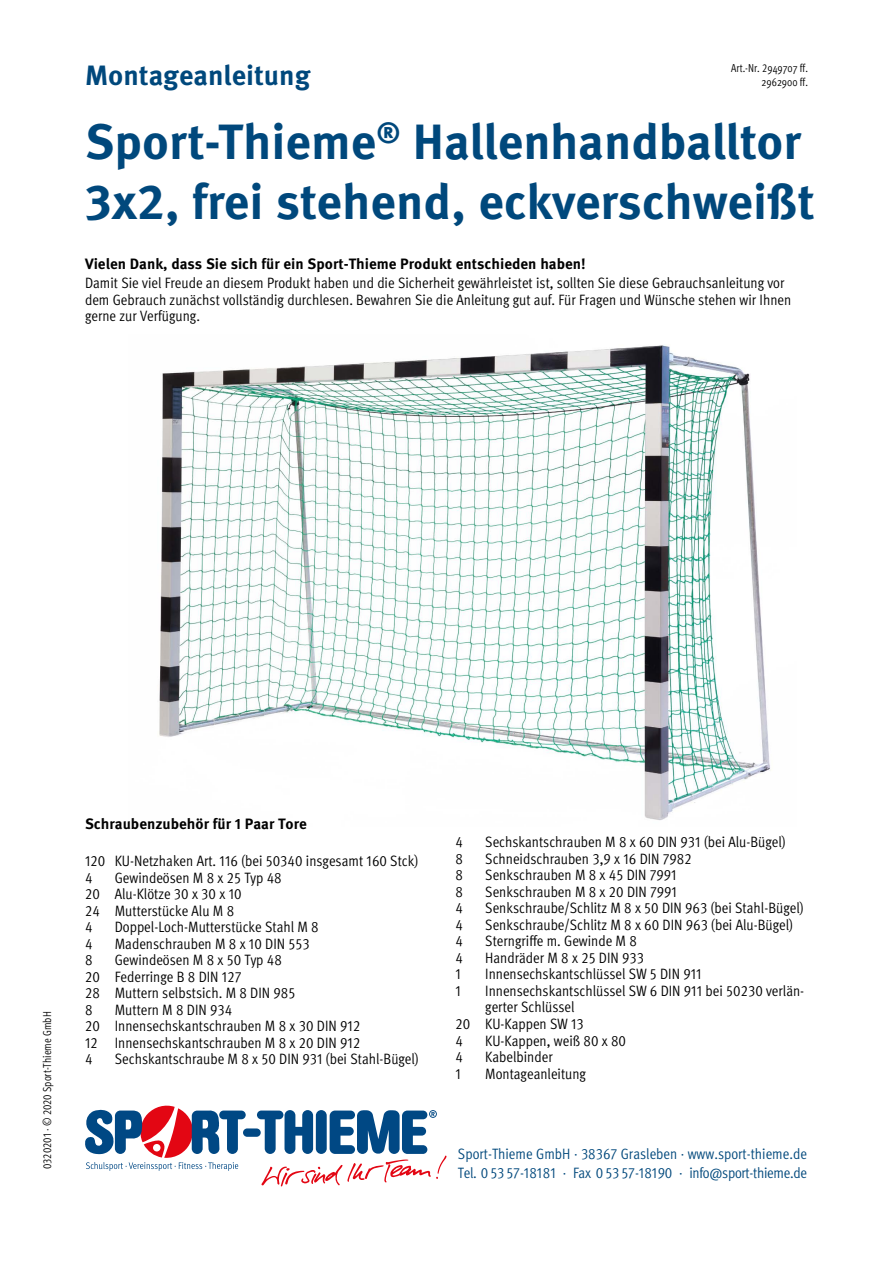
<style>
.page{position:relative;width:893px;height:1263px;background:#fff}
.page>*{position:absolute;margin:0;border:0;box-sizing:border-box;transform-origin:0 0}
.t1{font:700 49.5px/59.4px "Meta Pro";color:#00487c}
.t2{font:700 27.9px "Meta Pro";color:#00487c}
.t3{font:15px/16.5px "Meta Pro Cond Norm";color:#000}
.t4{font:15px/19.2px "Meta Pro Cond Norm";color:#00487c}
.t5{font:700 15px "Meta Pro";color:#000}
.t6{font:11.55px/13.2px "Meta Pro Cond Norm";color:#000;text-align:right;scale:.93 1}
</style>
<div class="page">
<div style="left:243px;top:1128px;width:18px;height:9px;background:#004884;border-radius:4px"></div>
<svg style="left:85px;top:1106px;width:161px;height:65px"></svg>
<svg style="left:257px;top:1110px;width:189px;height:76px"></svg>
<img style="left:159px;top:345px;width:611px;height:475px">
<h2 class="t2" style="left:85px;top:53px;width:227px">Montageanleitung</h2>
<p class="t6" style="left:731px;top:61px;width:84px">Art.-Nr. 2949707 ff.<br>2962900 ff.</p>
<h1 class="t1" style="left:85px;top:109px;width:731px">Sport-Thieme<sup>®</sup> Hallenhandballtor<br>3x2, frei stehend, eckverschweißt</h1>
<p class="t5" style="left:85px;top:252px;width:502px">Vielen Dank, dass Sie sich für ein Sport-Thieme Produkt entschieden haben!</p>
<p class="t3" style="left:85px;top:274px;width:708px">Damit Sie viel Freude an diesem Produkt haben und die Sicherheit gewährleistet ist, sollten Sie diese Gebrauchsanleitung vor dem Gebrauch zunächst vollständig durchlesen. Bewahren Sie die Anleitung gut auf. Für Fragen und Wünsche stehen wir Ihnen gerne zur Verfügung.</p>
<p class="t6" style="left:40px;top:1169px;width:171px;rotate:-90deg">0320201 · © 2020 Sport-Thieme GmbH</p>
<p class="t5" style="left:85px;top:812px;width:223px">Schraubenzubehör für 1 Paar Tore</p>
<p class="t3" style="left:85px;top:852px;width:335px">120 KU-Netzhaken Art. 116 (bei 50340 insgesamt 160 Stck)<br>4</p>
<p class="t3" style="left:85px;top:868px;width:198px;text-indent:30px">Gewindeösen M 8 x 25 Typ 48<br>20 Alu-Klötze 30 x 30 x 10<br>24 Mutterstücke Alu M 8<br>4</p>
<p class="t3" style="left:115px;top:918px;width:205px">Doppel-Loch-Mutterstücke Stahl M 8</p>
<p class="t3" style="left:85px;top:934px;width:9px">4</p>
<p class="t3" style="left:115px;top:934px;width:196px">Madenschrauben M 8 x 10 DIN 553</p>
<p class="t3" style="left:85px;top:951px;width:9px">8</p>
<p class="t3" style="left:85px;top:951px;width:212px;text-indent:30px">Gewindeösen M 8 x 50 Typ 48<br>20 Federringe B 8 DIN 127<br>28 Muttern selbstsich. M 8 DIN 985<br>8</p>
<p class="t3" style="left:85px;top:1000px;width:277px;text-indent:30px">Muttern M 8 DIN 934<br>20 Innensechskantschrauben M 8 x 30 DIN 912<br>12 Innensechskantschrauben M 8 x 20 DIN 912<br>4</p>
<p class="t3" style="left:115px;top:1050px;width:305px">Sechskantschraube M 8 x 50 DIN 931 (bei Stahl-Bügel)</p>
<p class="t3" style="left:455px;top:833px;width:9px">4</p>
<p class="t3" style="left:485px;top:833px;width:302px">Sechskantschrauben M 8 x 60 DIN 931 (bei Alu-Bügel)</p>
<p class="t3" style="left:455px;top:849px;width:9px">8</p>
<p class="t3" style="left:485px;top:849px;width:208px">Schneidschrauben 3,9 x 16 DIN 7982</p>
<p class="t3" style="left:455px;top:866px;width:9px">8</p>
<p class="t3" style="left:485px;top:866px;width:193px">Senkschrauben M 8 x 45 DIN 7991</p>
<p class="t3" style="left:455px;top:882px;width:9px">8</p>
<p class="t3" style="left:485px;top:882px;width:193px">Senkschrauben M 8 x 20 DIN 7991</p>
<p class="t3" style="left:455px;top:899px;width:9px">4</p>
<p class="t3" style="left:485px;top:899px;width:320px">Senkschraube/Schlitz M 8 x 50 DIN 963 (bei Stahl-Bügel)</p>
<p class="t3" style="left:455px;top:915px;width:9px">4</p>
<p class="t3" style="left:485px;top:915px;width:309px">Senkschraube/Schlitz M 8 x 60 DIN 963 (bei Alu-Bügel)</p>
<p class="t3" style="left:455px;top:932px;width:9px">4</p>
<p class="t3" style="left:485px;top:932px;width:153px">Sterngriffe m. Gewinde M 8</p>
<p class="t3" style="left:455px;top:948px;width:9px">4</p>
<p class="t3" style="left:485px;top:948px;width:160px">Handräder M 8 x 25 DIN 933</p>
<p class="t3" style="left:455px;top:965px;width:7px">1</p>
<p class="t3" style="left:485px;top:965px;width:218px">Innensechskantschlüssel SW 5 DIN 911</p>
<p class="t3" style="left:455px;top:981px;width:7px">1</p>
<p class="t3" style="left:485px;top:981px;width:320px">Innensechskantschlüssel SW 6 DIN 911 bei 50230 verlän-</p>
<p class="t3" style="left:485px;top:998px;width:91px">gerter Schlüssel</p>
<p class="t3" style="left:455px;top:1014px;width:130px">20 KU-Kappen SW 13</p>
<p class="t3" style="left:455px;top:1031px;width:9px">4</p>
<p class="t3" style="left:485px;top:1031px;width:142px">KU-Kappen, weiß 80 x 80</p>
<p class="t3" style="left:455px;top:1047px;width:9px">4</p>
<p class="t3" style="left:485px;top:1047px;width:69px">Kabelbinder</p>
<p class="t3" style="left:455px;top:1064px;width:7px">1</p>
<p class="t3" style="left:485px;top:1064px;width:102px">Montageanleitung</p>
<p class="t4" style="left:458px;top:1143px;width:351px">Sport-Thieme GmbH · 38367 Grasleben · www.sport-thieme.de<br>Tel. 0 53 57-18181 · Fax 0 53 57-18190 · info@sport-thieme.de</p>
</div>
